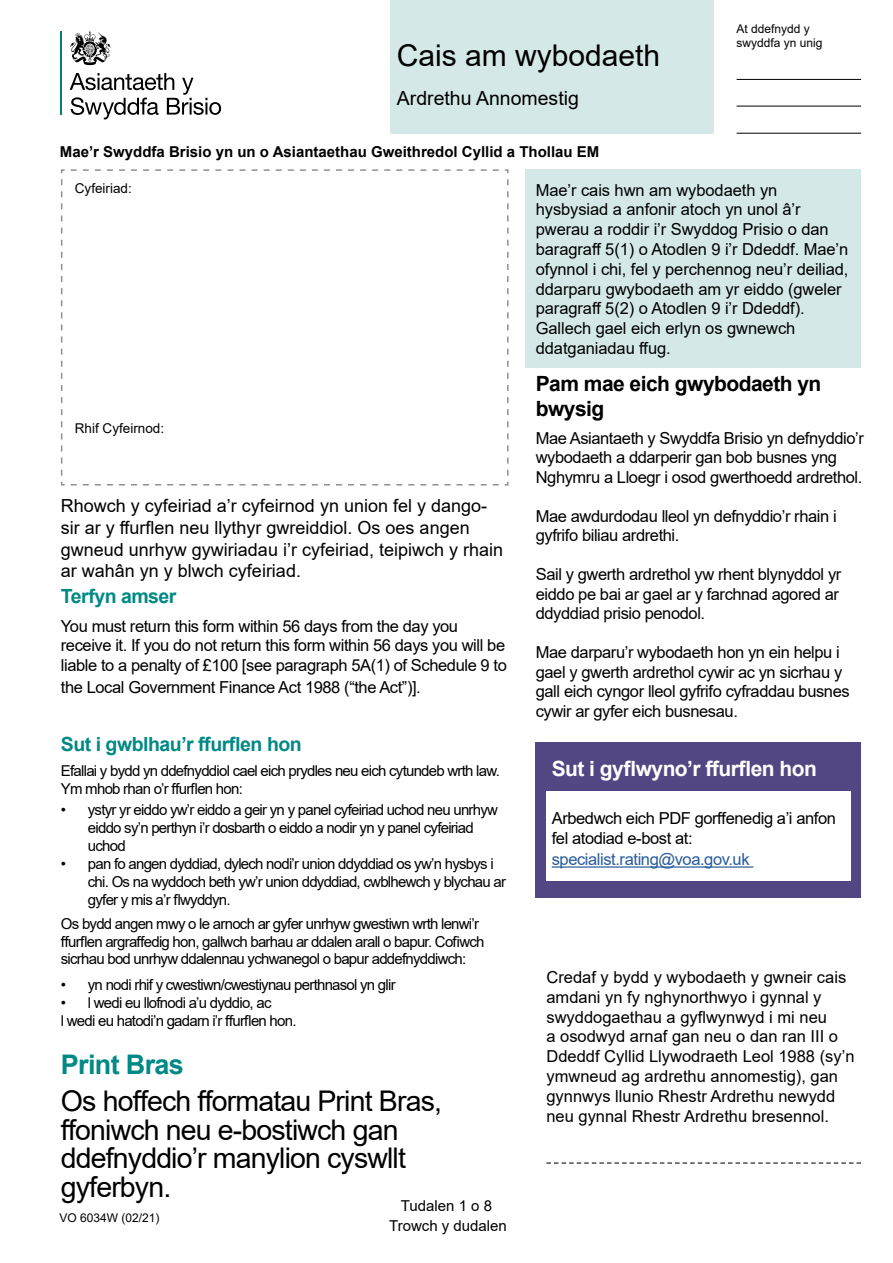
<style>
.page{position:relative;width:893px;height:1263px;background:#fff}
.page>*{position:absolute;margin:0;border:0;box-sizing:border-box;transform-origin:0 0}
.t1{font:30px "Arial";color:#000}
.t2{font:28.5px/28.5px "Arial";letter-spacing:-.03em;color:#000}
.t3{font:700 27px "Arial";letter-spacing:-.025em;color:#008985}
.t4{font:700 21px/25.2px "Arial";letter-spacing:-.025em;color:#000}
.t5{font:700 21px "Arial";letter-spacing:-.025em;color:#fff}
.t6{font:700 19.5px "Arial";letter-spacing:-.025em;color:#008985}
.t7{font:19.5px "Arial";color:#000}
.t8{font:18px/21.6px "Arial";color:#000}
.t9{font:16.5px/19.5px "Arial";letter-spacing:-.025em;color:#000}
.t10{font:16.5px/19.8px "Arial";letter-spacing:-.005em;color:#000}
.t11{font:16.5px/19.8px "Arial";color:#000}
.t12{font:16.5px "Arial";letter-spacing:-.025em;color:#275b9b}
.t13{font:15px/18px "Arial";letter-spacing:-.05em;color:#000}
.t14{font:700 15px "Arial";color:#000}
.t15{font:15px "Arial";color:#000}
.t16{font:13.5px "Arial";color:#000}
.t17{font:12px/14.4px "Arial";color:#000}
</style>
<div class="page">
<div style="left:525px;top:169px;width:336px;height:199px;background:#d4e8e8"></div>
<div style="left:390px;top:0;width:324px;height:134px;background:#d4e8e8"></div>
<div style="left:536px;top:742px;width:325px;height:155px;background:#534783"></div>
<div style="left:546px;top:791px;width:304px;height:89px;background:#fff"></div>
<hr style="left:737px;top:79px;width:124px;height:1px;background:#000">
<hr style="left:737px;top:106px;width:124px;height:1px;background:#000">
<hr style="left:737px;top:133px;width:124px;height:1px;background:#000">
<svg style="left:61px;top:169px;width:448px;height:317px"></svg>
<svg style="left:546px;top:1162px;width:315px;height:2px"></svg>
<hr style="left:552px;top:866px;width:201px;height:2px;background:#275b9b">
<hr style="left:60px;top:31px;width:2px;height:83px;background:#008376">
<svg style="left:70px;top:73px;width:151px;height:46px"></svg>
<svg style="left:70px;top:31px;width:41px;height:34px"></svg>
<h1 class="t1" style="left:397px;top:34px;width:265px">Cais am wybodaeth</h1>
<p class="t7" style="left:397px;top:84px;width:184px">Ardrethu Annomestig</p>
<p class="t14" style="left:60px;top:141px;width:541px">Mae’r Swyddfa Brisio yn un o Asiantaethau Gweithredol Cyllid a Thollau EM</p>
<p class="t17" style="left:737px;top:22px;width:88px">At ddefnydd y swyddfa yn unig</p>
<p class="t16" style="left:75px;top:179px;width:59px">Cyfeiriad:</p>
<p class="t16" style="left:75px;top:418px;width:91px">Rhif Cyfeirnod:</p>
<p class="t8" style="left:61px;top:495px;width:444px">Rhowch y cyfeiriad a’r cyfeirnod yn union fel y dango&shy;sir ar y ffurflen neu llythyr gwreiddiol. Os oes angen gwneud unrhyw gywiriadau i’r cyfeiriad, teipiwch y rhain ar wahân yn y blwch cyfeiriad.</p>
<p class="t6" style="left:61px;top:583px;width:117px">Terfyn amser</p>
<p class="t9" style="left:61px;top:616px;width:447px">You must return this form within 56 days from the day you receive it. If you do not return this form within 56 days you will be liable to a penalty of £100 [see paragraph 5A(1) of Schedule 9 to</p>
<p class="t9" style="left:61px;top:677px;width:361px">the Local Government Finance Act 1988 (“the Act”)].</p>
<p class="t6" style="left:61px;top:730px;width:242px">Sut i gwblhau’r ffurflen hon</p>
<p class="t13" style="left:61px;top:762px;width:440px;line-height:17.2px">Efallai y bydd yn ddefnyddiol cael eich prydles neu eich cytundeb wrth law.<br>Ym mhob rhan o’r ffurflen hon:</p>
<p class="t13" style="left:88px;top:801px;width:412px;text-indent:-27px">• ystyr yr eiddo yw’r eiddo a geir yn y panel cyfeiriad uchod neu unrhyw eiddo sy’n perthyn i’r dosbarth o eiddo a nodir yn y panel cyfeiriad uchod</p>
<p class="t13" style="left:88px;top:855px;width:420px;text-indent:-27px">• pan fo angen dyddiad, dylech nodi’r union ddyddiad os yw’n hysbys i chi. Os na wyddoch beth yw’r union ddyddiad, cwblhewch y blychau ar gyfer y mis a’r flwyddyn.</p>
<p class="t13" style="left:61px;top:915px;width:425px;line-height:17.2px">Os bydd angen mwy o le arnoch ar gyfer unrhyw gwestiwn wrth lenwi’r ffurflen argraffedig hon, gallwch barhau ar ddalen arall o bapur. Cofiwch sicrhau bod unrhyw ddalennau ychwanegol o bapur addefnyddiwch:</p>
<p class="t13" style="left:61px;top:976px;width:336px">• yn nodi rhif y cwestiwn/cwestiynau perthnasol yn glir</p>
<p class="t13" style="left:61px;top:994px;width:237px">• l wedi eu llofnodi a’u dyddio, ac<br>l wedi eu hatodi’n gadarn i’r ffurflen hon.</p>
<h3 class="t3" style="left:61px;top:1046px;width:124px">Print Bras</h3>
<h2 class="t2" style="left:61px;top:1087px;width:383px">Os hoffech fformatau Print Bras, ffoniwch neu e-bostiwch gan ddefnyddio’r manylion cyswllt gyferbyn.</h2>
<p class="t15" style="left:401px;top:1195px;width:93px">Tudalen 1 o 8</p>
<p class="t17" style="left:60px;top:1210px;width:102px">VO 6034W (02/21)</p>
<p class="t15" style="left:389px;top:1216px;width:119px">Trowch y dudalen</p>
<p class="t10" style="left:536px;top:180px;width:314px">Mae’r cais hwn am wybodaeth yn hysbysiad a anfonir atoch yn unol â’r pwerau a roddir i’r Swyddog Prisio o dan baragraff 5(1) o Atodlen 9 i’r Ddeddf. Mae’n ofynnol i chi, fel y perchennog neu’r deiliad, ddarparu gwybodaeth am yr eiddo (gweler paragraff 5(2) o Atodlen 9 i’r Ddeddf).<br>Gallech gael eich erlyn os gwnewch ddatganiadau ffug.</p>
<p class="t4" style="left:536px;top:371px;width:287px">Pam mae eich gwybodaeth yn bwysig</p>
<p class="t9" style="left:536px;top:428px;width:330px">Mae Asiantaeth y Swyddfa Brisio yn defnyddio’r wybodaeth a ddarperir gan bob busnes yng<br>Nghymru a Lloegr i osod gwerthoedd ardrethol.</p>
<p class="t9" style="left:536px;top:506px;width:302px">Mae awdurdodau lleol yn defnyddio’r rhain i gyfrifo biliau ardrethi.</p>
<p class="t9" style="left:536px;top:565px;width:307px">Sail y gwerth ardrethol yw rhent blynyddol yr eiddo pe bai ar gael ar y farchnad agored ar ddyddiad prisio penodol.</p>
<p class="t9" style="left:536px;top:643px;width:315px">Mae darparu’r wybodaeth hon yn ein helpu i gael y gwerth ardrethol cywir ac yn sicrhau y gall eich cyngor lleol gyfrifo cyfraddau busnes cywir ar gyfer eich busnesau.</p>
<p class="t5" style="left:552px;top:753px;width:267px">Sut i gyflwyno’r ffurflen hon</p>
<p class="t9" style="left:552px;top:808px;width:286px">Arbedwch eich PDF gorffenedig a’i anfon fel atodiad e-bost at:</p>
<p class="t12" style="left:552px;top:848px;width:199px">specialist.rating@voa.gov.uk</p>
<p class="t11" style="left:546px;top:967px;width:310px">Credaf y bydd y wybodaeth y gwneir cais amdani yn fy nghynorthwyo i gynnal y swyddogaethau a gyflwynwyd i mi neu<br>a osodwyd arnaf gan neu o dan ran III o Ddeddf Cyllid Llywodraeth Leol 1988 (sy’n ymwneud ag ardrethu annomestig), gan gynnwys llunio Rhestr Ardrethu newydd neu gynnal Rhestr Ardrethu bresennol.</p>
</div>
